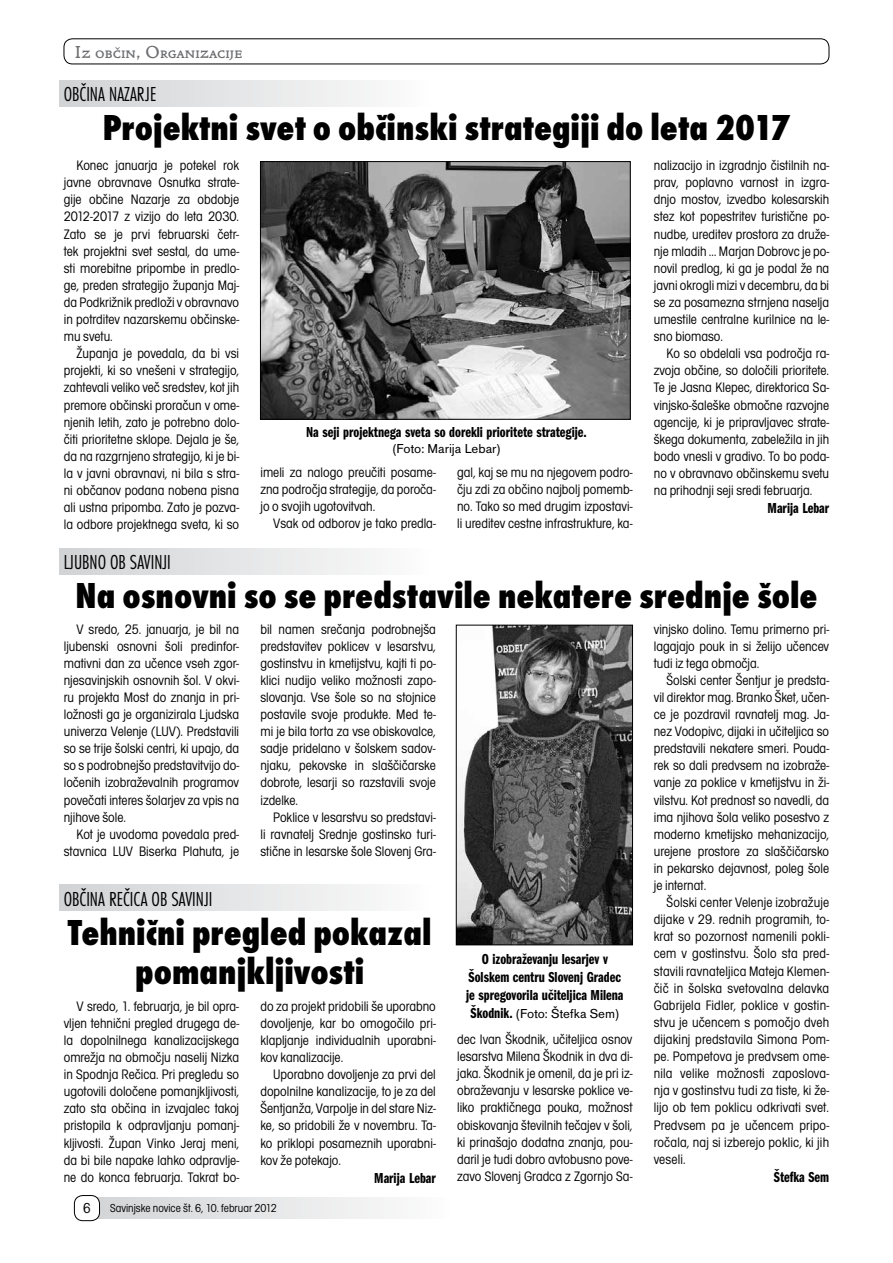
<style>
.page{position:relative;width:893px;height:1263px;background:#fff}
.page>*{position:absolute;margin:0;border:0;box-sizing:border-box;transform-origin:0 0}
.t1{font:37.5px/39px "Futura TEE Extr Bold Cond";color:#000;text-align:center}
.t2{font:21px "Futura TEE Ligh Cond";color:#000}
.t3{font:18px "Golden Typ SC Itc TEE Orig";color:#6d6e71}
.t4{font:15px/18px "Franklin Got Itc TEE Demi Comp";color:#000;text-align:center}
.t5{font:condensed 15px "Avant Gar Got Itc TEE";color:#000}
.t6{font:condensed 14.25px/17.1px "Avant Gar Got Itc TEE";color:#000;text-align:justify}
.t7{font:13.5px "Accius TEE";color:#000}
.t8{font:condensed 12px "Avant Gar Got Itc TEE";color:#000}
.s1{font-family:"Franklin Got Itc TEE Demi Comp";font-size:15px}
</style>
<div class="page">
<div style="left:78px;top:1197px;width:372px;height:22px;background:linear-gradient(to right,#cfd0d1,#fdfdfd)"></div>
<div style="left:74px;top:1195px;width:26px;height:26px;background:#fff;border-radius:9px"></div>
<div style="left:74px;top:1195px;width:26px;height:26px;border:1px solid #000;border-radius:9px"></div>
<div style="left:64px;top:39px;width:765px;height:25px;border:1px solid #000;border-radius:9px"></div>
<div style="left:60px;top:884px;width:369px;height:26px;background:linear-gradient(to right,#d1d2d4,#fcfcfc)"></div>
<div style="left:60px;top:549px;width:369px;height:25px;background:linear-gradient(to right,#d1d2d4,#fcfcfc)"></div>
<div style="left:60px;top:81px;width:369px;height:25px;background:linear-gradient(to right,#d1d2d4,#fcfcfc)"></div>
<img style="left:262px;top:163px;width:366px;height:254px">
<div style="left:260px;top:161px;width:370px;height:258px;border:1px solid #000"></div>
<img style="left:458px;top:627px;width:173px;height:316px">
<div style="left:456px;top:625px;width:177px;height:320px;border:1px solid #000"></div>
<p class="t3" style="left:74px;top:42px;width:170px">Iz občin, Organizacije</p>
<h2 class="t2" style="left:64px;top:82px;width:94px">OBČINA NAZARJE</h2>
<h1 class="t1" style="left:103px;top:108px;width:689px">Projektni svet o občinski strategiji do leta 2017</h1>
<p class="t6" style="left:64px;top:157px;width:177px;text-indent:13px">Konec januarja je potekel rok javne obravnave Osnutka strate&shy;gije občine Nazarje za obdobje 2012-2017 z vizijo do leta 2030.<br>Zato se je prvi februarski četr&shy;tek projektni svet sestal, da ume&shy;sti morebitne pripombe in predlo&shy;ge, preden strategijo županja Maj&shy;da Podkrižnik predloži v obravnavo in potrditev nazarskemu občinske&shy;mu svetu.</p>
<p class="t6" style="left:64px;top:345px;width:177px;text-indent:13px">Županja je povedala, da bi vsi projekti, ki so vnešeni v strategijo, zahtevali veliko več sredstev, kot jih premore občinski proračun v ome&shy;njenih letih, zato je potrebno dolo&shy;čiti prioritetne sklope. Dejala je še, da na razgrnjeno strategijo, ki je bi&shy;la v javni obravnavi, ni bila s stra&shy;ni občanov podana nobena pisna ali ustna pripomba. Zato je pozva&shy;la odbore projektnega sveta, ki so</p>
<p class="t4" style="left:306px;top:423px;width:282px">Na seji projektnega sveta so dorekli prioritete strategije.</p>
<p class="t7" style="left:393px;top:441px;width:109px">(Foto: Marija Lebar)</p>
<p class="t6" style="left:260px;top:464px;width:177px">imeli za nalogo preučiti posame&shy;zna področja strategije, da poroča&shy;jo o svojih ugotovitvah.</p>
<p class="t6" style="left:273px;top:515px;width:164px">Vsak od odborov je tako predla-</p>
<p class="t6" style="left:457px;top:464px;width:177px">gal, kaj se mu na njegovem podro&shy;čju zdi za občino najbolj pomemb&shy;no. Tako so med drugim izpostavi&shy;li ureditev cestne infrastrukture, ka-</p>
<p class="t6" style="left:654px;top:157px;width:177px">nalizacijo in izgradnjo čistilnih na&shy;prav, poplavno varnost in izgra&shy;dnjo mostov, izvedbo kolesarskih stez kot popestritev turistične po&shy;nudbe, ureditev prostora za druže&shy;nje mladih … Marjan Dobrovc je po&shy;novil predlog, ki ga je podal že na javni okrogli mizi v decembru, da bi se za posamezna strnjena naselja umestile centralne kurilnice na le&shy;sno biomaso.</p>
<p class="t6" style="left:654px;top:345px;width:177px;text-indent:13px">Ko so obdelali vsa področja ra&shy;zvoja občine, so določili prioritete.<br>Te je Jasna Klepec, direktorica Sa&shy;vinjsko-šaleške območne razvojne agencije, ki je pripravljavec strate&shy;škega dokumenta, zabeležila in jih bodo vnesli v gradivo. To bo poda&shy;no v obravnavo občinskemu svetu na prihodnji seji sredi februarja.</p>
<p class="t4" style="left:767px;top:499px;width:63px">Marija Lebar</p>
<h2 class="t2" style="left:64px;top:550px;width:109px">LJUBNO OB SAVINJI</h2>
<h1 class="t1" style="left:75px;top:577px;width:744px">Na osnovni so se predstavile nekatere srednje šole</h1>
<p class="t6" style="left:64px;top:620px;width:177px;text-indent:13px">V sredo, 25. januarja, je bil na ljubenski osnovni šoli predinfor&shy;mativni dan za učence vseh zgor&shy;njesavinjskih osnovnih šol. V okvi&shy;ru projekta Most do znanja in pri&shy;ložnosti ga je organizirala Ljudska univerza Velenje (LUV). Predstavili so se trije šolski centri, ki upajo, da so s podrobnejšo predstavitvijo do&shy;ločenih izobraževalnih programov povečati interes šolarjev za vpis na njihove šole.</p>
<p class="t6" style="left:64px;top:826px;width:177px;text-align:right">Kot je uvodoma povedala pred&shy;stavnica LUV Biserka Plahuta, je</p>
<p class="t6" style="left:260px;top:620px;width:177px">bil namen srečanja podrobnejša predstavitev poklicev v lesarstvu, gostinstvu in kmetijstvu, kajti ti po&shy;klici nudijo veliko možnosti zapo&shy;slovanja. Vse šole so na stojnice postavile svoje produkte. Med te&shy;mi je bila torta za vse obiskovalce, sadje pridelano v šolskem sadov&shy;njaku, pekovske in slaščičarske dobrote, lesarji so razstavili svoje izdelke.</p>
<p class="t6" style="left:260px;top:808px;width:177px;text-indent:13px">Poklice v lesarstvu so predstavi&shy;li ravnatelj Srednje gostinsko turi&shy;stične in lesarske šole Slovenj Gra-</p>
<p class="t6" style="left:654px;top:620px;width:177px">vinjsko dolino. Temu primerno pri&shy;lagajajo pouk in si želijo učencev tudi iz tega območja.</p>
<p class="t6" style="left:654px;top:672px;width:177px;text-indent:13px">Šolski center Šentjur je predsta&shy;vil direktor mag. Branko Šket, učen&shy;ce je pozdravil ravnatelj mag. Ja&shy;nez Vodopivc, dijaki in učiteljica so predstavili nekatere smeri. Pouda&shy;rek so dali predvsem na izobraže&shy;vanje za poklice v kmetijstvu in ži&shy;vilstvu. Kot prednost so navedli, da ima njihova šola veliko posestvo z moderno kmetijsko mehanizacijo, urejene prostore za slaščičarsko in pekarsko dejavnost, poleg šole je internat.</p>
<p class="t6" style="left:654px;top:894px;width:177px;text-indent:13px">Šolski center Velenje izobražuje dijake v 29. rednih programih, to&shy;krat so pozornost namenili pokli&shy;cem v gostinstvu. Šolo sta pred&shy;stavili ravnateljica Mateja Klemen&shy;čič in šolska svetovalna delavka Gabrijela Fidler, poklice v gostin&shy;stvu je učencem s pomočjo dveh dijakinj predstavila Simona Pom&shy;pe. Pompetova je predvsem ome&shy;nila velike možnosti zaposlova&shy;nja v gostinstvu tudi za tiste, ki že&shy;lijo ob tem poklicu odkrivati svet.<br>Predvsem pa je učencem pripo&shy;ročala, naj si izberejo poklic, ki jih veseli.</p>
<p class="t4" style="left:774px;top:1168px;width:57px">Štefka Sem</p>
<h2 class="t2" style="left:64px;top:886px;width:150px">OBČINA REČICA OB SAVINJI</h2>
<h1 class="t1" style="left:68px;top:913px;width:365px">Tehnični pregled pokazal pomanjkljivosti</h1>
<p class="t6" style="left:64px;top:998px;width:177px;text-indent:13px">V sredo, 1. februarja, je bil opra&shy;vljen tehnični pregled drugega de&shy;la dopolnilnega kanalizacijskega omrežja na območju naselij Nizka in Spodnja Rečica. Pri pregledu so ugotovili določene pomanjkljivosti, zato sta občina in izvajalec takoj pristopila k odpravljanju pomanj&shy;kljivosti. Župan Vinko Jeraj meni, da bi bile napake lahko odpravlje&shy;ne do konca februarja. Takrat bo-</p>
<p class="t6" style="left:260px;top:998px;width:177px">do za projekt pridobili še uporabno dovoljenje, kar bo omogočilo pri&shy;klapljanje individualnih uporabni&shy;kov kanalizacije.</p>
<p class="t4" style="left:466px;top:950px;width:159px">O izobraževanju lesarjev v<br>Šolskem centru Slovenj Gradec je spregovorila učiteljica Milena</p>
<p class="t7" style="left:471px;top:1006px;width:150px"><span class="s1">Škodnik.</span> (Foto: Štefka Sem)</p>
<p class="t6" style="left:457px;top:1031px;width:177px">dec Ivan Škodnik, učiteljica osnov lesarstva Milena Škodnik in dva di&shy;jaka. Škodnik je omenil, da je pri iz&shy;obraževanju v lesarske poklice ve&shy;liko praktičnega pouka, možnost obiskovanja številnih tečajev v šoli, ki prinašajo dodatna znanja, pou&shy;daril je tudi dobro avtobusno pove&shy;zavo Slovenj Gradca z Zgornjo Sa-</p>
<p class="t6" style="left:260px;top:1066px;width:177px;text-indent:13px">Uporabno dovoljenje za prvi del dopolnilne kanalizacije, to je za del Šentjanža, Varpolje in del stare Niz&shy;ke, so pridobili že v novembru. Ta&shy;ko priklopi posameznih uporabni&shy;kov že potekajo.</p>
<p class="t4" style="left:374px;top:1169px;width:63px">Marija Lebar</p>
<p class="t5" style="left:83px;top:1199px;width:9px">6</p>
<p class="t8" style="left:110px;top:1201px;width:168px">Savinjske novice št. 6, 10. februar 2012</p>
</div>
